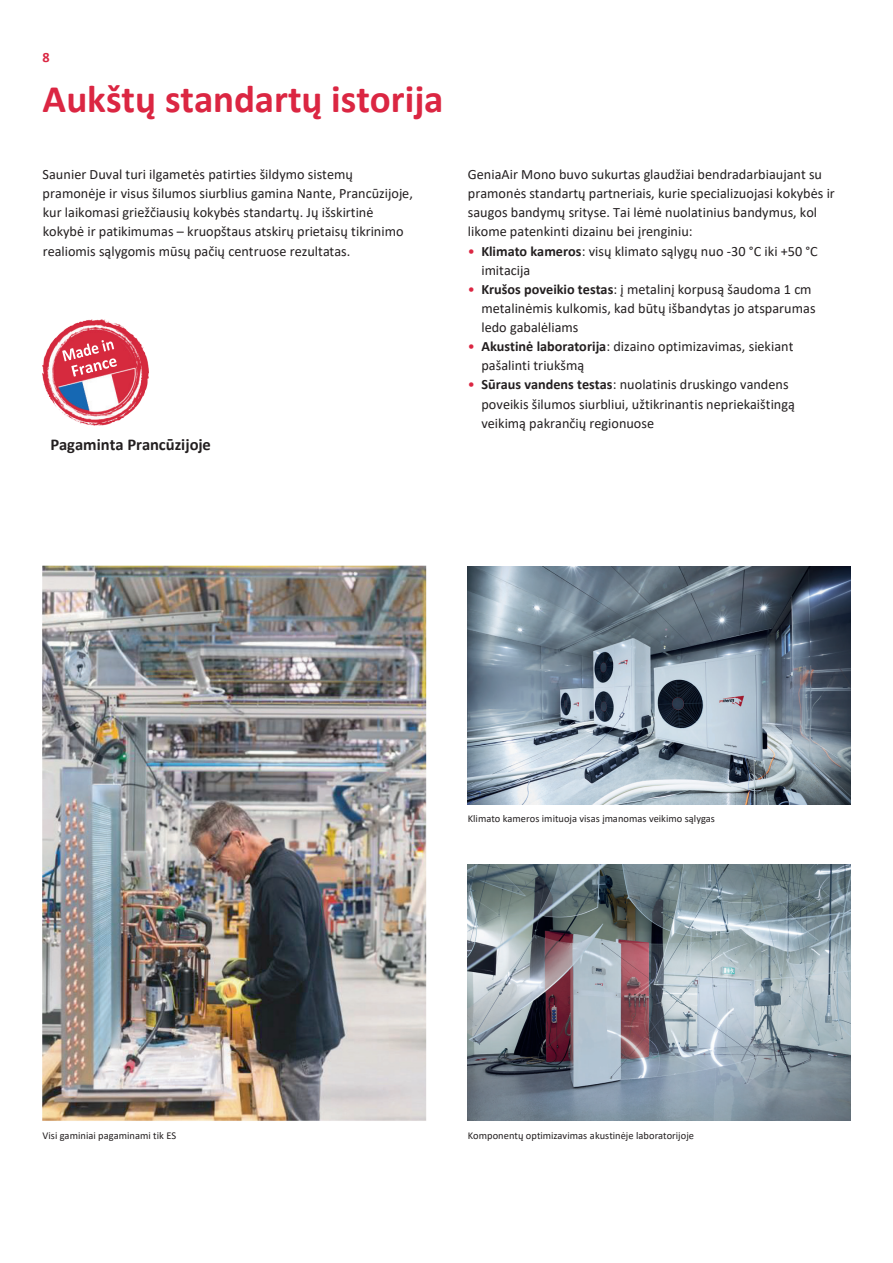
<style>
.page{position:relative;width:893px;height:1263px;background:#fff}
.page>*{position:absolute;margin:0;border:0;box-sizing:border-box;transform-origin:0 0}
.t1{font:700 39px "Calibri";color:#db2642}
.t2{font:700 16.5px "Calibri";color:#231f20}
.t3{font:14.25px/19.2px "Calibri";color:#231f20}
.t4{font:700 14.25px "Calibri";color:#db2642}
.t5{font:10.5px "Calibri";color:#231f20}
.s1{color:#db2642}
.s2{font-weight:700}
</style>
<div class="page">
<img style="left:43px;top:320px;width:106px;height:105px">
<svg style="left:62px;top:340px;width:55px;height:36px;background:#df5c6c"></svg>
<img style="left:42px;top:565px;width:385px;height:556px">
<img style="left:468px;top:864px;width:382px;height:257px">
<img style="left:468px;top:566px;width:382px;height:238px">
<p class="t4" style="left:42px;top:48px;width:9px">8</p>
<h1 class="t1" style="left:43px;top:72px;width:402px">Aukštų standartų istorija</h1>
<p class="t3" style="left:43px;top:164px;width:372px">Saunier Duval turi ilgametės patirties šildymo sistemų pramonėje ir visus šilumos siurblius gamina Nante, Prancūzijoje, kur laikomasi griežčiausių kokybės standartų. Jų išskirtinė kokybė ir patikimumas – kruopštaus atskirų prietaisų tikrinimo realiomis sąlygomis mūsų pačių centruose rezultatas.</p>
<p class="t2" style="left:50px;top:433px;width:162px">Pagaminta Prancūzijoje</p>
<p class="t3" style="left:468px;top:164px;width:368px">GeniaAir Mono buvo sukurtas glaudžiai bendradarbiaujant su pramonės standartų partneriais, kurie specializuojasi kokybės ir saugos bandymų srityse. Tai lėmė nuolatinius bandymus, kol likome patenkinti dizainu bei įrenginiu:</p>
<p class="t3" style="left:481px;top:241px;width:338px;text-indent:-14px"><span class="s1">•</span> <span class="s2">Klimato kameros</span>: visų klimato sąlygų nuo -30 °C iki +50 °C imitacija</p>
<p class="t3" style="left:481px;top:279px;width:336px;text-indent:-14px"><span class="s1">•</span> <span class="s2">Krušos poveikio testas</span>: į metalinį korpusą šaudoma 1 cm metalinėmis kulkomis, kad būtų išbandytas jo atsparumas ledo gabalėliams</p>
<p class="t3" style="left:481px;top:336px;width:314px;text-indent:-14px"><span class="s1">•</span> <span class="s2">Akustinė laboratorija</span>: dizaino optimizavimas, siekiant pašalinti triukšmą</p>
<p class="t3" style="left:481px;top:375px;width:315px;text-indent:-14px"><span class="s1">•</span> <span class="s2">Sūraus vandens testas</span>: nuolatinis druskingo vandens poveikis šilumos siurbliui, užtikrinantis nepriekaištingą veikimą pakrančių regionuose</p>
<p class="t3" style="left:481px;top:287px;width:50px">imitacija</p>
<p class="t3" style="left:481px;top:345px;width:98px">ledo gabalėliams</p>
<p class="t5" style="left:43px;top:1128px;width:135px">Visi gaminiai pagaminami tik ES</p>
<p class="t5" style="left:468px;top:811px;width:249px">Klimato kameros imituoja visas įmanomas veikimo sąlygas</p>
<p class="t5" style="left:468px;top:1128px;width:228px">Komponentų optimizavimas akustinėje laboratorijoje</p>
</div>
